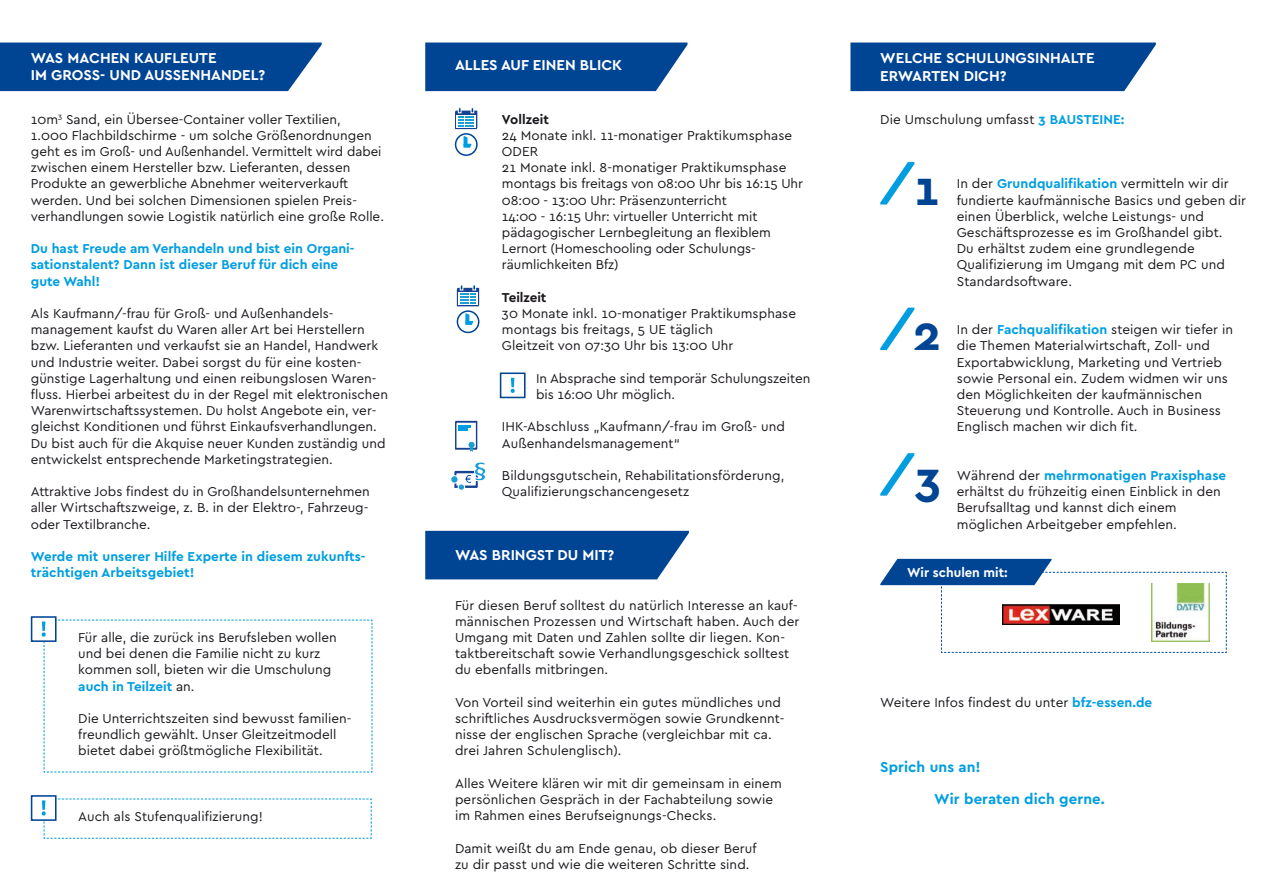
<style>
.page{position:relative;width:1263px;height:893px;background:#fff}
.page>*{position:absolute;margin:0;border:0;box-sizing:border-box;transform-origin:0 0}
.t1{font:700 48.9px "Cera Pro";color:#004494}
.t2{font:700 15px/18px "Cera Pro";color:#fff}
.Bodytype_9p{font:700 15px "Cera Pro";letter-spacing:.005em;color:#009ee0}
.Bodytype_9p-2{font:13.5px/16.2px "Cera Pro";letter-spacing:.005em;color:#1a171c}
.Bodytype{font:13.5px/16.2px "Cera Pro";color:#1a171c}
.Head_Bodytype{font:13.5px/16.2px "Cera Pro";color:#1a171c}
.Bodytype-2{font:700 13.5px/16.2px "Cera Pro";color:#009ee0}
.Bodytype_9p-3{font:700 13.5px/16.2px "Cera Pro";letter-spacing:.005em;color:#009ee0}
.Head_Bodytype-2{font:700 13.5px "Cera Pro";color:#009ee0}
.Bodytype_9p-4{font:700 13.5px "Cera Pro";letter-spacing:-.005em;color:#1a171c}
.text{font:700 13.5px "Cera Pro";color:#fff}
.s1{font-weight:400;color:#1a171c}
.s2{font-weight:700;color:#009ee0}
</style>
<div class="page">
<div style="left:0;top:43px;width:322px;height:48px;background:#004494"></div>
<div style="left:425px;top:531px;width:264px;height:48px;background:#004494"></div>
<div style="left:850px;top:43px;width:306px;height:48px;background:#004494"></div>
<svg style="left:880px;top:162px;width:34px;height:43px"></svg>
<svg style="left:880px;top:308px;width:34px;height:42px"></svg>
<svg style="left:880px;top:453px;width:34px;height:43px"></svg>
<svg style="left:880px;top:559px;width:347px;height:94px"></svg>
<img style="left:1151px;top:583px;width:59px;height:59px">
<img style="left:1002px;top:604px;width:118px;height:20px">
<div style="left:425px;top:43px;width:262px;height:48px;background:#004494"></div>
<svg style="left:455px;top:421px;width:22px;height:31px"></svg>
<div style="left:458px;top:484px;width:7px;height:6px;background:#1c9ed5;border-radius:50%"></div>
<div style="left:458px;top:483px;width:7px;height:8px;border:1px solid #fff;border-radius:50%"></div>
<div style="left:450px;top:475px;width:9px;height:9px;border:1px solid #fff;border-radius:50%"></div>
<svg style="left:454px;top:462px;width:32px;height:26px"></svg>
<svg style="left:455px;top:108px;width:22px;height:21px"></svg>
<svg style="left:455px;top:133px;width:23px;height:23px"></svg>
<div style="left:456px;top:135px;width:20px;height:19px;background:#fff;border-radius:50%"></div>
<svg style="left:463px;top:136px;width:8px;height:12px"></svg>
<svg style="left:457px;top:285px;width:22px;height:21px"></svg>
<svg style="left:457px;top:310px;width:22px;height:23px"></svg>
<div style="left:458px;top:312px;width:20px;height:20px;background:#fff;border-radius:50%"></div>
<svg style="left:465px;top:313px;width:8px;height:12px"></svg>
<svg style="left:511px;top:378px;width:4px;height:15px"></svg>
<div style="left:500px;top:372px;width:25px;height:26px;border:2px solid #004494"></div>
<svg style="left:42px;top:798px;width:330px;height:41px"></svg>
<div style="left:31px;top:795px;width:26px;height:26px;border:2px solid #004494"></div>
<svg style="left:42px;top:620px;width:331px;height:153px"></svg>
<div style="left:31px;top:616px;width:26px;height:26px;border:2px solid #004494"></div>
<p class="t2" style="left:31px;top:48px;width:187px">WAS MACHEN KAUFLEUTE</p>
<p class="t2" style="left:31px;top:66px;width:236px">IM GROSS- UND AUSSENHANDEL?</p>
<p class="Bodytype" style="left:31px;top:110px;width:355px">10m<sup>3</sup> Sand, ein Übersee-Container voller Textilien,<br>1.000 Flachbildschirme - um solche Größenordnungen geht es im Groß- und Außenhandel. Vermittelt wird dabei zwischen einem Hersteller bzw. Lieferanten, dessen Produkte an gewerbliche Abnehmer weiterverkauft werden. Und bei solchen Dimensionen spielen Preis&shy;verhandlungen sowie Logistik natürlich eine große Rolle.</p>
<p class="Bodytype-2" style="left:31px;top:240px;width:325px">Du hast Freude am Verhandeln und bist ein Organi&shy;sationstalent? Dann ist dieser Beruf für dich eine gute Wahl!</p>
<p class="Bodytype" style="left:31px;top:305px;width:359px">Als Kaufmann/-frau für Groß- und Außenhandels&shy;management kaufst du Waren aller Art bei Herstellern bzw. Lieferanten und verkaufst sie an Handel, Handwerk und Industrie weiter. Dabei sorgst du für eine kosten&shy;günstige Lagerhaltung und einen reibungslosen Waren&shy;fluss. Hierbei arbeitest du in der Regel mit elektronischen Warenwirtschaftssystemen. Du holst Angebote ein, ver&shy;gleichst Konditionen und führst Einkaufsverhandlungen.<br>Du bist auch für die Akquise neuer Kunden zuständig und entwickelst entsprechende Marketingstrategien.</p>
<p class="Head_Bodytype" style="left:31px;top:483px;width:340px;text-align:justify">Attraktive Jobs findest du in Großhandelsunternehmen aller Wirtschaftszweige, z. B. in der Elektro-, Fahrzeug&shy;oder Textilbranche.</p>
<p class="Bodytype_9p-3" style="left:31px;top:548px;width:336px">Werde mit unserer Hilfe Experte in diesem zukunfts&shy;trächtigen Arbeitsgebiet!</p>
<p class="Head_Bodytype" style="left:78px;top:629px;width:260px">Für alle, die zurück ins Berufsleben wollen und bei denen die Familie nicht zu kurz</p>
<p class="Head_Bodytype" style="left:78px;top:661px;width:255px">kommen soll, bieten wir die Umschulung</p>
<p class="Head_Bodytype-2" style="left:78px;top:677px;width:118px">auch in Teilzeit <span class="s1">an.</span></p>
<p class="Head_Bodytype" style="left:78px;top:710px;width:275px">Die Unterrichtszeiten sind bewusst familien&shy;freundlich gewählt. Unser Gleitzeitmodell bietet dabei größtmögliche Flexibilität.</p>
<p class="Bodytype_9p-2" style="left:78px;top:808px;width:186px">Auch als Stufenqualifizierung!</p>
<p class="t2" style="left:455px;top:56px;width:169px">ALLES AUF EINEN BLICK</p>
<p class="Bodytype_9p-4" style="left:502px;top:110px;width:49px">Vollzeit</p>
<p class="Bodytype_9p-2" style="left:502px;top:127px;width:292px">24 Monate inkl. 11-monatiger Praktikumsphase<br>ODER</p>
<p class="Bodytype_9p-2" style="left:502px;top:159px;width:286px">21 Monate inkl. 8-monatiger Praktikumsphase</p>
<p class="Bodytype_9p-2" style="left:502px;top:175px;width:303px">montags bis freitags von 08:00 Uhr bis 16:15 Uhr</p>
<p class="Bodytype_9p-2" style="left:502px;top:191px;width:226px">08:00 - 13:00 Uhr: Präsenzunterricht</p>
<p class="Bodytype_9p-2" style="left:502px;top:208px;width:271px">14:00 - 16:15 Uhr: virtueller Unterricht mit pädagogischer Lernbegleitung an flexiblem Lernort (Homeschooling oder Schulungs&shy;räumlichkeiten Bfz)</p>
<p class="Bodytype_9p-4" style="left:502px;top:288px;width:46px">Teilzeit</p>
<p class="Bodytype_9p-2" style="left:502px;top:305px;width:296px">30 Monate inkl. 10-monatiger Praktikumsphase</p>
<p class="Bodytype_9p-2" style="left:502px;top:321px;width:233px">montags bis freitags, 5 UE täglich<br>Gleitzeit von 07:30 Uhr bis 13:00 Uhr</p>
<p class="Bodytype_9p-2" style="left:536px;top:370px;width:276px">In Absprache sind temporär Schulungszeiten</p>
<p class="Bodytype_9p-2" style="left:536px;top:386px;width:141px">bis 16:00 Uhr möglich.</p>
<p class="Bodytype_9p-2" style="left:502px;top:418px;width:285px">IHK-Abschluss „Kaufmann/-frau im Groß- und<br>Außenhandelsmanagement“</p>
<p class="Bodytype_9p-2" style="left:502px;top:467px;width:284px">Bildungsgutschein, Rehabilitationsförderung,<br>Qualifizierungschancengesetz</p>
<p class="t2" style="left:455px;top:546px;width:161px">WAS BRINGST DU MIT?</p>
<p class="Bodytype_9p-2" style="left:455px;top:596px;width:346px">Für diesen Beruf solltest du natürlich Interesse an kauf&shy;männischen Prozessen und Wirtschaft haben. Auch der Umgang mit Daten und Zahlen sollte dir liegen. Kon&shy;taktbereitschaft sowie Verhandlungsgeschick solltest du ebenfalls mitbringen.</p>
<p class="Bodytype_9p-2" style="left:455px;top:694px;width:331px">Von Vorteil sind weiterhin ein gutes mündliches und schriftliches Ausdrucksvermögen sowie Grundkennt&shy;nisse der englischen Sprache (vergleichbar mit ca. drei Jahren Schulenglisch).</p>
<p class="Bodytype_9p-2" style="left:455px;top:775px;width:328px">Alles Weitere klären wir mit dir gemeinsam in einem persönlichen Gespräch in der Fachabteilung sowie im Rahmen eines Berufseignungs-Checks.</p>
<p class="Bodytype_9p-2" style="left:455px;top:839px;width:303px">Damit weißt du am Ende genau, ob dieser Beruf zu dir passt und wie die weiteren Schritte sind.</p>
<p class="t2" style="left:880px;top:48px;width:216px">WELCHE SCHULUNGSINHALTE<br>ERWARTEN DICH?</p>
<p class="Bodytype_9p-2" style="left:880px;top:110px;width:246px">Die Umschulung umfasst <span class="s2">3 BAUSTEINE:</span></p>
<p class="t1" style="left:914px;top:156px;width:27px">1</p>
<p class="t1" style="left:913px;top:301px;width:30px">2</p>
<p class="t1" style="left:915px;top:447px;width:28px">3</p>
<p class="Bodytype_9p-2" style="left:957px;top:175px;width:291px">In der <span class="s2">Grundqualifikation</span> vermitteln wir dir fundierte kaufmännische Basics und geben dir einen Überblick, welche Leistungs- und Geschäftsprozesse es im Großhandel gibt.<br>Du erhältst zudem eine grundlegende Qualifizierung im Umgang mit dem PC und Standardsoftware.</p>
<p class="Bodytype_9p-2" style="left:957px;top:321px;width:278px">In der <span class="s2">Fachqualifikation</span> steigen wir tiefer in die Themen Materialwirtschaft, Zoll- und Exportabwicklung, Marketing und Vertrieb sowie Personal ein. Zudem widmen wir uns den Möglichkeiten der kaufmännischen Steuerung und Kontrolle. Auch in Business Englisch machen wir dich fit.</p>
<p class="Bodytype_9p-2" style="left:957px;top:467px;width:271px">Während der <span class="s2">mehrmonatigen Praxisphase </span>erhältst du frühzeitig einen Einblick in den Berufsalltag und kannst dich einem möglichen Arbeitgeber empfehlen.</p>
<p class="text" style="left:907px;top:564px;width:102px">Wir schulen mit:</p>
<p class="Bodytype_9p-2" style="left:880px;top:694px;width:273px">Weitere Infos findest du unter <span class="s2">bfz-essen.de</span></p>
<p class="Bodytype_9p" style="left:880px;top:757px;width:102px">Sprich uns an!</p>
<p class="Bodytype_9p" style="left:934px;top:789px;width:172px">Wir beraten dich gerne.</p>
</div>
